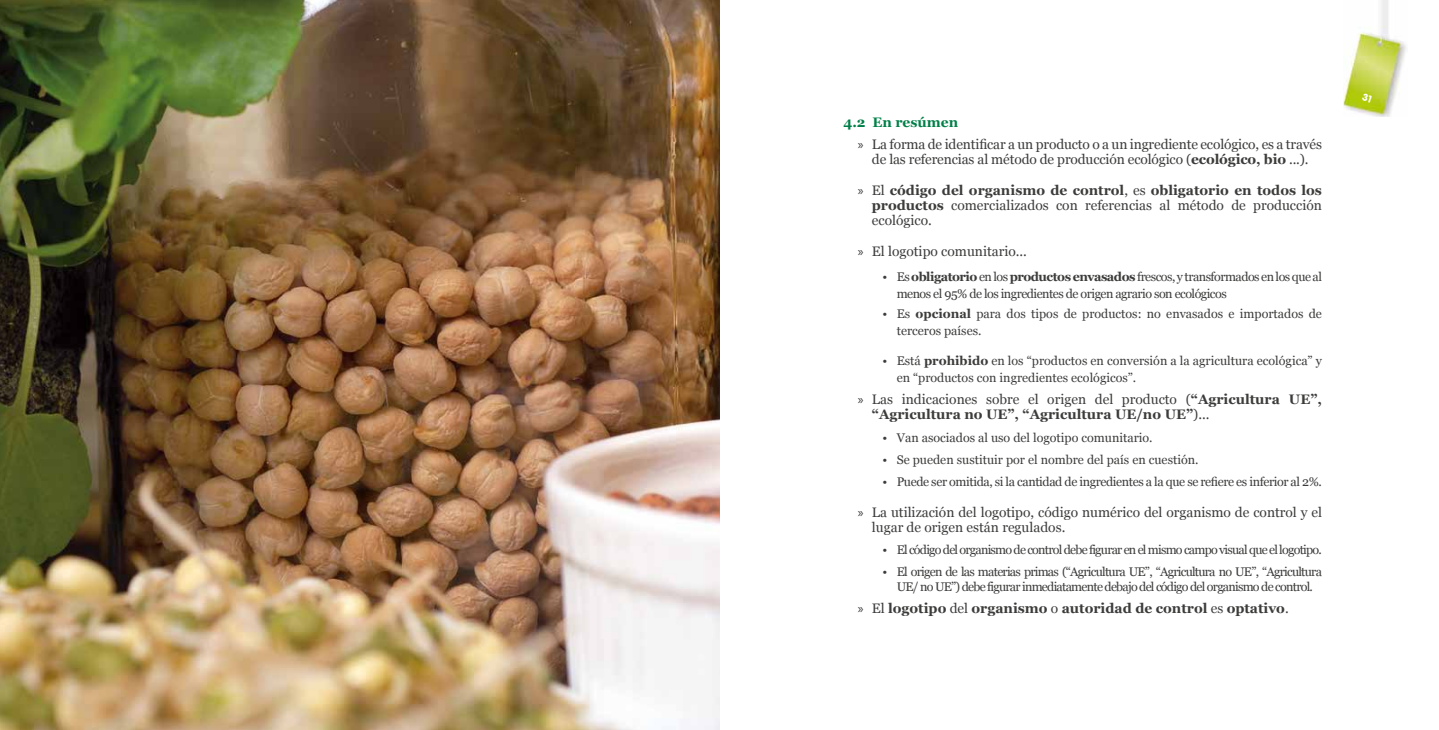
<style>
.page{position:relative;width:1439px;height:730px;background:#fff}
.page>*{position:absolute;margin:0;border:0;box-sizing:border-box;transform-origin:0 0}
.t1{font:13.75px/15px "Georgia";color:#3c3c3b}
.t2{font:700 13.75px/15px "Georgia";color:#3c3c3b}
.t3{font:12.5px/17.5px "Georgia";color:#3c3c3b}
.t4{font:12.5px/15px "Georgia";letter-spacing:-.06em;color:#3c3c3b;text-align:center}
.t5{font:12.5px/17.5px "Georgia";letter-spacing:-.03em;color:#3c3c3b}
.s1{font-weight:700;color:#008048}
.s2{font-family:"Myriad Pro"}
.s3{font-weight:700}
.s4{font-family:"Myriad Pro";font-weight:400}
.s5{font-weight:400}
</style>
<div class="page">
<img style="left:0;top:0;width:719px;height:730px">
<img style="left:1344px;top:0;width:62px;height:117px">
<svg style="left:1362px;top:93px;width:10px;height:9px"></svg>
<p class="t1" style="left:857px;top:112px;width:466px;line-height:22.1px;text-indent:-14px"><span class="s1">4.2 En resúmen<br></span><span class="s2">»</span> La forma de identificar a un producto o a un ingrediente ecológico, es a través</p>
<p class="t1" style="left:872px;top:152px;width:438px">de las referencias al método de producción ecológico (<span class="s3">ecológico, bio</span> ...).</p>
<p class="t1" style="left:872px;top:183px;width:452px;text-align:justify;text-indent:-14px"><span class="s2">»</span> El <span class="s3">código del organismo de control</span>, es <span class="s3">obligatorio en todos los productos</span> comercializados con referencias al método de producción ecológico.</p>
<p class="t1" style="left:857px;top:244px;width:171px"><span class="s2">»</span> El logotipo comunitario...</p>
<p class="t5" style="left:896px;top:268px;width:427px;text-indent:-14px">• Es <span class="s3">obligatorio</span> en los <span class="s3">productos envasados</span> frescos, y transformados en los que al menos el 95% de los ingredientes de origen agrario son ecológicos</p>
<p class="t3" style="left:896px;top:305px;width:427px;text-indent:-14px">• Es <span class="s3">opcional</span> para dos tipos de productos: no envasados e importados de terceros países.</p>
<p class="t3" style="left:896px;top:352px;width:427px;text-indent:-14px">• Está <span class="s3">prohibido</span> en los “productos en conversión a la agricultura ecológica” y en “productos con ingredientes ecológicos”.</p>
<p class="t2" style="left:872px;top:392px;width:451px;text-indent:-14px"><span class="s4">»</span> <span class="s5">Las indicaciones sobre el origen del producto (</span>“Agricultura UE”, “Agricultura no UE”, “Agricultura UE/no UE”<span class="s5">)...</span></p>
<p class="t3" style="left:882px;top:429px;width:272px">• Van asociados al uso del logotipo comunitario.</p>
<p class="t3" style="left:882px;top:451px;width:317px">• Se pueden sustituir por el nombre del país en cuestión.</p>
<p class="t5" style="left:882px;top:473px;width:441px">• Puede ser omitida, si la cantidad de ingredientes a la que se refiere es inferior al 2%.</p>
<p class="t1" style="left:872px;top:505px;width:451px;text-indent:-14px"><span class="s2">»</span> La utilización del logotipo, código numérico del organismo de control y el lugar de origen están regulados.</p>
<p class="t4" style="left:882px;top:542px;width:441px">• El código del organismo de control debe figurar en el mismo campo visual que el logotipo.</p>
<p class="t4" style="left:882px;top:564px;width:441px">• El origen de las materias primas (“Agricultura UE”, “Agricultura no UE”, “Agricultura<br>UE/ no UE”) debe figurar inmediatamente debajo del código del organismo de control.</p>
<p class="t2" style="left:857px;top:601px;width:432px"><span class="s4">»</span> <span class="s5">El</span> logotipo <span class="s5">del</span> organismo <span class="s5">o</span> autoridad de control <span class="s5">es</span> optativo<span class="s5">.</span></p>
</div>
